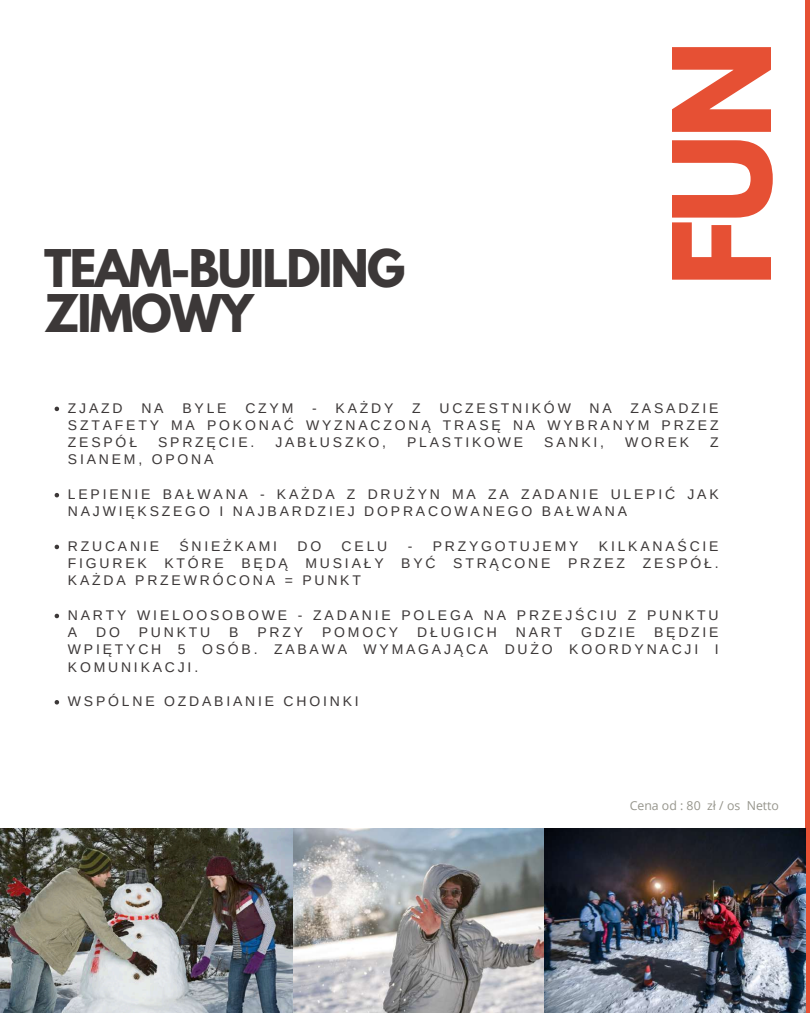
<style>
.page{position:relative;width:810px;height:1013px;background:#fff}
.page>*{position:absolute;margin:0;border:0;box-sizing:border-box;transform-origin:0 0}
.t1{font:700 120px "League Spartan";color:#e65034}
.t2{font:700 46px/45px "League Spartan";letter-spacing:-.04em;color:#3c3838}
.t3{font:14px/17.2px "Arimo";letter-spacing:.2em;color:#3c3838;text-align:justify}
.t4{font:12.3px "Open Sans";color:#96958c}
</style>
<div class="page">
<div style="left:805px;top:0;width:5px;height:1012px;background:#e65034"></div>
<img style="left:0;top:828px;width:545px;height:184px">
<img style="left:545px;top:828px;width:260px;height:184px">
<svg style="left:55px;top:406px;width:4px;height:5px"></svg>
<svg style="left:55px;top:493px;width:4px;height:4px"></svg>
<svg style="left:55px;top:544px;width:4px;height:5px"></svg>
<svg style="left:55px;top:613px;width:4px;height:5px"></svg>
<svg style="left:55px;top:700px;width:4px;height:4px"></svg>
<h2 class="t2" style="left:44px;top:252px;width:363px">TEAM-BUILDING<br>ZIMOWY</h2>
<h1 class="t1" style="left:663px;top:287px;width:248px;rotate:-90deg">FUN</h1>
<p class="t3" style="left:68px;top:399px;width:56px">ZJAZD</p>
<p class="t3" style="left:141px;top:399px;width:24px">NA</p>
<p class="t3" style="left:182px;top:399px;width:46px">BYLE</p>
<p class="t3" style="left:245px;top:399px;width:50px">CZYM</p>
<p class="t3" style="left:312px;top:399px;width:83px">- KAŻDY</p>
<p class="t3" style="left:412px;top:399px;width:10px">Z</p>
<p class="t3" style="left:439px;top:399px;width:133px">UCZESTNIKÓW</p>
<p class="t3" style="left:590px;top:399px;width:24px">NA</p>
<p class="t3" style="left:68px;top:399px;width:652px;text-indent:563px">ZASADZIE SZTAFETY MA POKONAĆ WYZNACZONĄ TRASĘ NA WYBRANYM PRZEZ ZESPÓŁ</p>
<p class="t3" style="left:158px;top:433px;width:98px">SPRZĘCIE.</p>
<p class="t3" style="left:275px;top:433px;width:112px">JABŁUSZKO,</p>
<p class="t3" style="left:407px;top:433px;width:118px">PLASTIKOWE</p>
<p class="t3" style="left:544px;top:433px;width:61px">SANKI,</p>
<p class="t3" style="left:625px;top:433px;width:66px">WOREK</p>
<p class="t3" style="left:710px;top:433px;width:10px">Z</p>
<p class="t3" style="left:68px;top:451px;width:147px">SIANEM, OPONA</p>
<p class="t3" style="left:68px;top:485px;width:652px">LEPIENIE BAŁWANA - KAŻDA Z DRUŻYN MA ZA ZADANIE ULEPIĆ JAK<br>NAJWIĘKSZEGO I NAJBARDZIEJ DOPRACOWANEGO BAŁWANA</p>
<p class="t3" style="left:68px;top:537px;width:93px">RZUCANIE</p>
<p class="t3" style="left:179px;top:537px;width:99px">ŚNIEŻKAMI</p>
<p class="t3" style="left:298px;top:537px;width:25px">DO</p>
<p class="t3" style="left:342px;top:537px;width:47px">CELU</p>
<p class="t3" style="left:408px;top:537px;width:172px">- PRZYGOTUJEMY</p>
<p class="t3" style="left:599px;top:537px;width:121px">KILKANAŚCIE</p>
<p class="t3" style="left:68px;top:554px;width:80px">FIGUREK</p>
<p class="t3" style="left:164px;top:554px;width:61px">KTÓRE</p>
<p class="t3" style="left:241px;top:554px;width:48px">BĘDĄ</p>
<p class="t3" style="left:306px;top:554px;width:80px">MUSIAŁY</p>
<p class="t3" style="left:401px;top:554px;width:36px">BYĆ</p>
<p class="t3" style="left:453px;top:554px;width:99px">STRĄCONE</p>
<p class="t3" style="left:568px;top:554px;width:59px">PRZEZ</p>
<p class="t3" style="left:643px;top:554px;width:77px">ZESPÓŁ.</p>
<p class="t3" style="left:68px;top:571px;width:295px">KAŻDA PRZEWRÓCONA = PUNKT</p>
<p class="t3" style="left:68px;top:606px;width:652px">NARTY WIELOOSOBOWE - ZADANIE POLEGA NA PRZEJŚCIU Z PUNKTU<br>A</p>
<p class="t3" style="left:96px;top:623px;width:25px">DO</p>
<p class="t3" style="left:139px;top:623px;width:73px">PUNKTU</p>
<p class="t3" style="left:229px;top:623px;width:11px">B</p>
<p class="t3" style="left:257px;top:623px;width:47px">PRZY</p>
<p class="t3" style="left:322px;top:623px;width:78px">POMOCY</p>
<p class="t3" style="left:417px;top:623px;width:81px">DŁUGICH</p>
<p class="t3" style="left:516px;top:623px;width:48px">NART</p>
<p class="t3" style="left:581px;top:623px;width:55px">GDZIE</p>
<p class="t3" style="left:68px;top:623px;width:652px;text-indent:586px">BĘDZIE WPIĘTYCH 5 OSÓB. ZABAWA WYMAGAJĄCA DUŻO KOORDYNACJI I KOMUNIKACJI.</p>
<p class="t3" style="left:68px;top:692px;width:292px">WSPÓLNE OZDABIANIE CHOINKI</p>
<p class="t4" style="left:630px;top:797px;width:151px">Cena od : 80 zł / os Netto</p>
</div>
